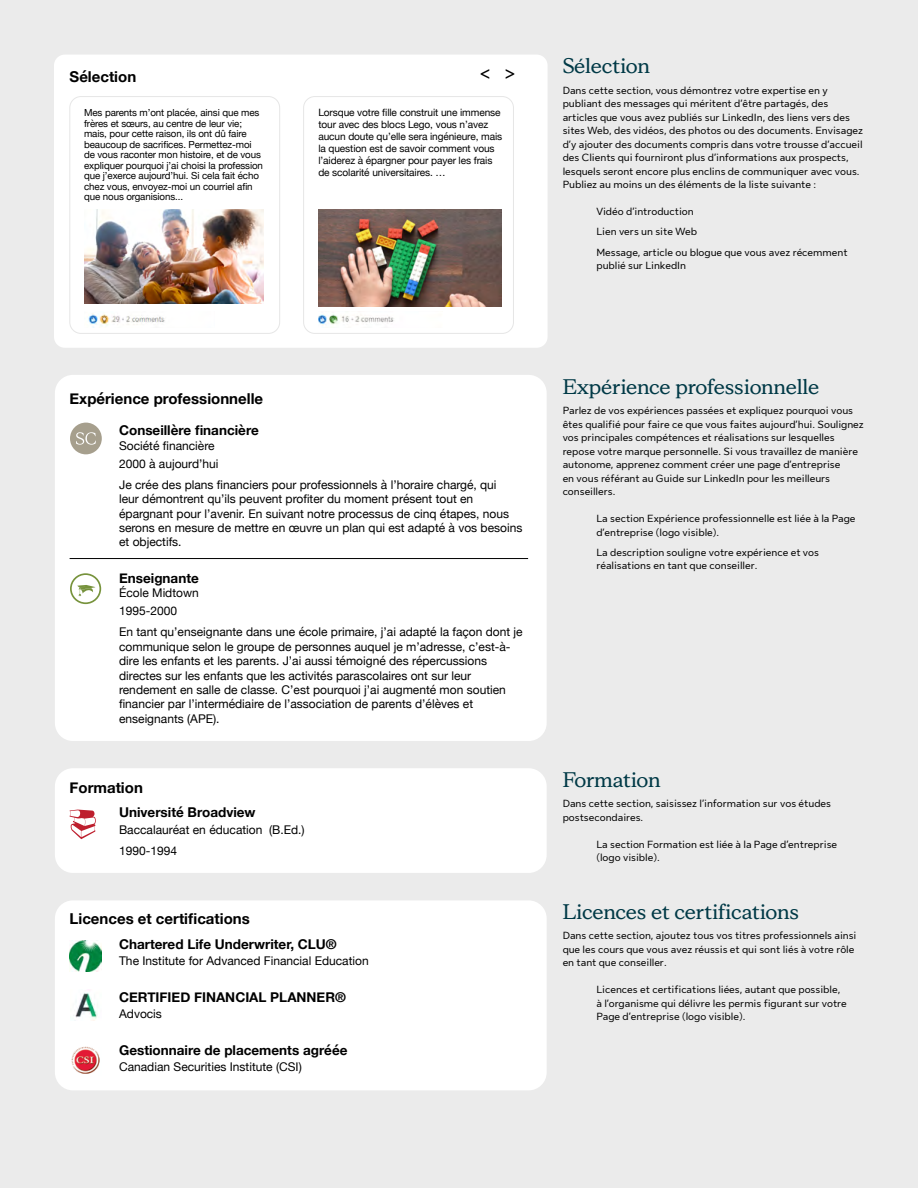
<style>
.page{position:relative;width:918px;height:1188px;background:#ebebeb}
.page>*{position:absolute;margin:0;border:0;box-sizing:border-box;transform-origin:0 0}
.t1{font:700 21px "Sun Life New Display";color:#003946}
.t2{font:16.5px "Sun Life Sans";color:#000}
.t3{font:700 15px "Helvetica Neue";color:#000}
.t4{font:700 13.5px "Helvetica Neue";color:#000}
.t5{font:12px/14.4px "Helvetica Neue";color:#000}
.P_-_Body{font:10.5px/13.5px "Sun Life New Text";color:#000}
.P_-_Checklist{font:10.5px/13.5px "Sun Life New Text";color:#000}
.t6{font:10.2px/12px "Helvetica Neue";letter-spacing:-.01em;color:#000}
.t7{font:9.75px/10.5px "Helvetica Neue";letter-spacing:-.01em;color:#000}
</style>
<div class="page">
<div style="left:55px;top:375px;width:492px;height:366px;background:#fff;border-radius:18px"></div>
<div style="left:54px;top:55px;width:494px;height:293px;background:#fff;border-radius:11px"></div>
<div style="left:55px;top:768px;width:492px;height:105px;background:#fff;border-radius:18px"></div>
<div style="left:55px;top:900px;width:492px;height:190px;background:#fff;border-radius:18px"></div>
<svg style="left:70px;top:573px;width:31px;height:31px"></svg>
<svg style="left:70px;top:810px;width:26px;height:29px"></svg>
<img style="left:69px;top:940px;width:32px;height:31px">
<img style="left:75px;top:989px;width:23px;height:31px">
<img style="left:71px;top:1046px;width:29px;height:28px">
<hr style="left:70px;top:558px;width:458px;height:1px;background:#000">
<div style="left:70px;top:96px;width:210px;height:238px;border:1px solid #e6e6e6;border-radius:11px"></div>
<img style="left:88px;top:313px;width:77px;height:14px">
<img style="left:84px;top:209px;width:179px;height:94px">
<div style="left:303px;top:96px;width:211px;height:238px;border:1px solid #e6e6e6;border-radius:11px"></div>
<img style="left:318px;top:314px;width:76px;height:12px">
<img style="left:318px;top:209px;width:184px;height:97px">
<svg style="left:70px;top:423px;width:32px;height:31px"></svg>
<h3 class="t3" style="left:70px;top:65px;width:68px">Sélection</h3>
<h2 class="t2" style="left:480px;top:62px;width:37px">&lt; &gt;</h2>
<p class="t7" style="left:84px;top:108px;width:180px">Mes parents m’ont placée, ainsi que mes frères et sœurs, au centre de leur vie; mais, pour cette raison, ils ont dû faire beaucoup de sacrifices. Permettez-moi de vous raconter mon histoire, et de vous expliquer pourquoi j’ai choisi la profession que j’exerce aujourd’hui. Si cela fait écho chez vous, envoyez-moi un courriel afin que nous organisions...</p>
<p class="t6" style="left:318px;top:107px;width:185px">Lorsque votre fille construit une immense tour avec des blocs Lego, vous n’avez aucun doute qu’elle sera ingénieure, mais la question est de savoir comment vous l’aiderez à épargner pour payer les frais de scolarité universitaires. …</p>
<h2 class="t1" style="left:563px;top:52px;width:89px">Sélection</h2>
<p class="P_-_Body" style="left:563px;top:83px;width:302px">Dans cette section, vous démontrez votre expertise en y publiant des messages qui méritent d’être partagés, des articles que vous avez publiés sur LinkedIn, des liens vers des sites Web, des vidéos, des photos ou des documents. Envisagez d’y ajouter des documents compris dans votre trousse d’accueil des Clients qui fourniront plus d’informations aux prospects, lesquels seront encore plus enclins de communiquer avec vous.<br>Publiez au moins un des éléments de la liste suivante :</p>
<p class="P_-_Checklist" style="left:596px;top:204px;width:99px">Vidéo d’introduction</p>
<p class="P_-_Checklist" style="left:596px;top:225px;width:102px">Lien vers un site Web</p>
<p class="P_-_Checklist" style="left:596px;top:245px;width:253px">Message, article ou blogue que vous avez récemment publié sur LinkedIn</p>
<h3 class="t3" style="left:70px;top:387px;width:195px">Expérience professionnelle</h3>
<p class="t4" style="left:119px;top:420px;width:141px">Conseillère financière</p>
<p class="t5" style="left:119px;top:437px;width:101px;line-height:18px">Société financière<br>2000 à aujourd’hui</p>
<p class="t5" style="left:119px;top:478px;width:405px">Je crée des plans financiers pour professionnels à l’horaire chargé, qui<br>leur démontrent qu’ils peuvent profiter du moment présent tout en épargnant pour l’avenir. En suivant notre processus de cinq étapes, nous serons en mesure de mettre en œuvre un plan qui est adapté à vos besoins et objectifs.</p>
<p class="t4" style="left:119px;top:567px;width:81px">Enseignante</p>
<p class="t5" style="left:119px;top:585px;width:81px;line-height:18px">École Midtown<br>1995-2000</p>
<p class="t5" style="left:119px;top:626px;width:405px">En tant qu’enseignante dans une école primaire, j’ai adapté la façon dont je communique selon le groupe de personnes auquel je m’adresse, c’est-à&shy;dire les enfants et les parents. J’ai aussi témoigné des répercussions directes sur les enfants que les activités parascolaires ont sur leur rendement en salle de classe. C’est pourquoi j’ai augmenté mon soutien financier par l’intermédiaire de l’association de parents d’élèves et enseignants (APE).</p>
<h3 class="t3" style="left:70px;top:775px;width:75px">Formation</h3>
<p class="t4" style="left:119px;top:802px;width:138px">Université Broadview</p>
<p class="t5" style="left:119px;top:819px;width:187px;line-height:21.1px">Baccalauréat en éducation (B.Ed.)<br>1990-1994</p>
<h3 class="t3" style="left:70px;top:907px;width:182px">Licences et certifications</h3>
<p class="t4" style="left:119px;top:934px;width:219px">Chartered Life Underwriter, CLU®</p>
<p class="t5" style="left:119px;top:955px;width:251px">The Institute for Advanced Financial Education</p>
<p class="t4" style="left:119px;top:987px;width:228px">CERTIFIED FINANCIAL PLANNER®</p>
<p class="t5" style="left:119px;top:1008px;width:44px">Advocis</p>
<p class="t4" style="left:119px;top:1040px;width:230px">Gestionnaire de placements agréée</p>
<p class="t5" style="left:119px;top:1061px;width:184px">Canadian Securities Institute (CSI)</p>
<h2 class="t1" style="left:563px;top:372px;width:258px">Expérience professionnelle</h2>
<p class="P_-_Body" style="left:563px;top:403px;width:303px">Parlez de vos expériences passées et expliquez pourquoi vous êtes qualifié pour faire ce que vous faites aujourd’hui. Soulignez vos principales compétences et réalisations sur lesquelles repose votre marque personnelle. Si vous travaillez de manière autonome, apprenez comment créer une page d’entreprise<br>en vous référant au Guide sur LinkedIn pour les meilleurs conseillers.</p>
<p class="P_-_Checklist" style="left:596px;top:511px;width:261px">La section Expérience professionnelle est liée à la Page d’entreprise (logo visible).</p>
<p class="P_-_Checklist" style="left:596px;top:545px;width:224px">La description souligne votre expérience et vos réalisations en tant que conseiller.</p>
<h2 class="t1" style="left:563px;top:766px;width:99px">Formation</h2>
<p class="P_-_Body" style="left:563px;top:796px;width:270px">Dans cette section, saisissez l’information sur vos études postsecondaires.</p>
<p class="P_-_Checklist" style="left:596px;top:837px;width:242px">La section Formation est liée à la Page d’entreprise (logo visible).</p>
<h2 class="t1" style="left:563px;top:897px;width:238px">Licences et certifications</h2>
<p class="P_-_Body" style="left:563px;top:928px;width:295px">Dans cette section, ajoutez tous vos titres professionnels ainsi que les cours que vous avez réussis et qui sont liés à votre rôle en tant que conseiller.</p>
<p class="P_-_Checklist" style="left:596px;top:982px;width:252px">Licences et certifications liées, autant que possible, à l’organisme qui délivre les permis figurant sur votre<br>Page d’entreprise (logo visible).</p>
</div>
